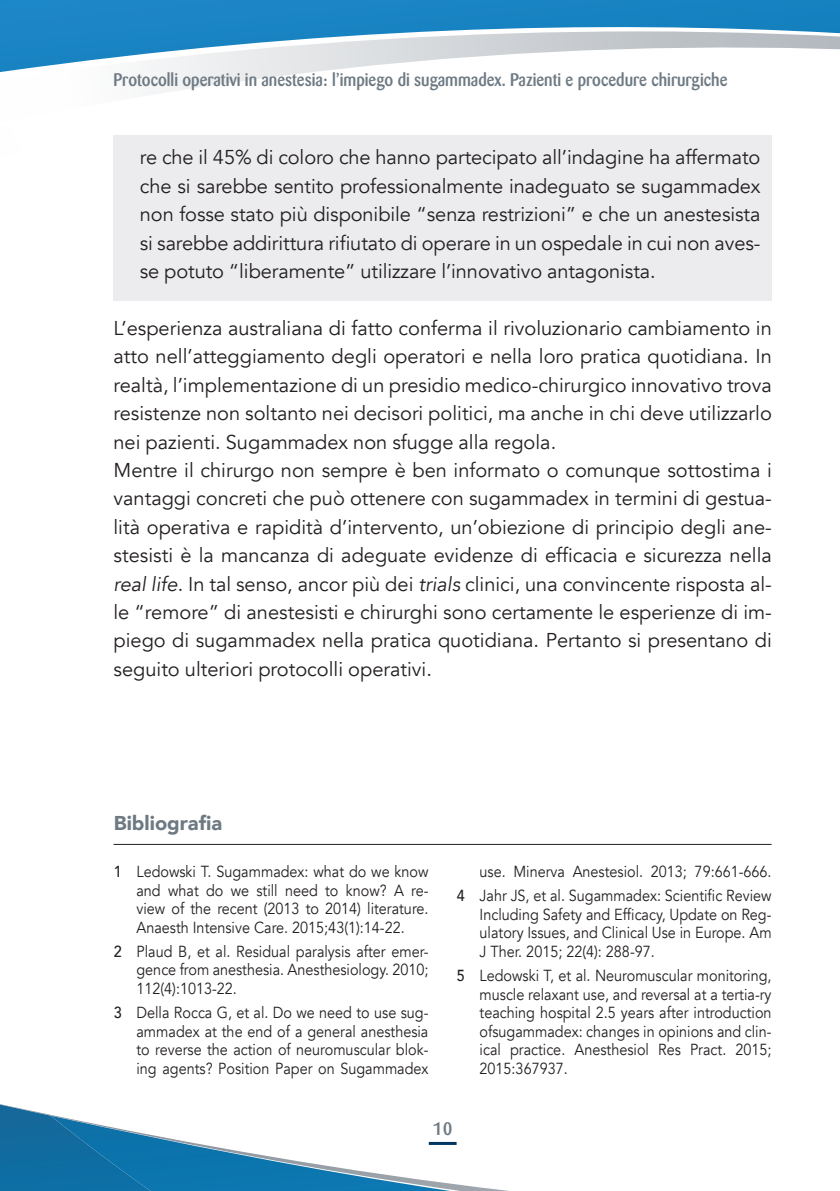
<style>
.page{position:relative;width:840px;height:1191px;background:#fff}
.page>*{position:absolute;margin:0;border:0;box-sizing:border-box;transform-origin:0 0}
.Testo{font:20px/28.4px "Avenir";color:#231f20;text-align:justify}
.t1{font:900 20px "Avenir";color:#6e7a83}
.t2{font:500 18px "Barmeno";color:#6e7a83;scale:.9 1}
.t3{font:500 18px "Barmeno";color:#6e7a83}
.t4{font:16px/18.6px "Avenir";color:#231f20;text-align:justify;scale:.9 1}
.s1{font-style:italic}
.s2{font-weight:500}
</style>
<div class="page">
<svg style="left:150px;top:1134px;width:359px;height:57px"></svg>
<img style="left:0;top:1104px;width:150px;height:87px">
<div style="left:113px;top:135px;width:658px;height:165px;background:#ececee"></div>
<svg style="left:152px;top:72px;width:159px;height:22px"></svg>
<svg style="left:0;top:0;width:839px;height:72px"></svg>
<hr style="left:113px;top:844px;width:658px;height:1px;background:#231f20">
<p class="t2" style="left:113px;top:69px;width:683px">Protocolli operativi in anestesia: l’impiego di sugammadex. Pazienti e procedure chirurgiche</p>
<p class="Testo" style="left:140px;top:144px;width:621px">re che il 45% di coloro che hanno partecipato all’indagine ha affermato che si sarebbe sentito professionalmente inadeguato se sugammadex non fosse stato più disponibile “senza restrizioni” e che un anestesista si sarebbe addirittura rifiutato di operare in un ospedale in cui non aves&shy;se potuto “liberamente” utilizzare l’innovativo antagonista.</p>
<p class="Testo" style="left:113px;top:314px;width:659px">L’esperienza australiana di fatto conferma il rivoluzionario cambiamento in atto nell’atteggiamento degli operatori e nella loro pratica quotidiana. In realtà, l’implementazione di un presidio medico-chirurgico innovativo trova resistenze non soltanto nei decisori politici, ma anche in chi deve utilizzarlo nei pazienti. Sugammadex non sfugge alla regola.</p>
<p class="Testo" style="left:113px;top:456px;width:659px">Mentre il chirurgo non sempre è ben informato o comunque sottostima i vantaggi concreti che può ottenere con sugammadex in termini di gestua&shy;lità operativa e rapidità d’intervento, un’obiezione di principio degli ane&shy;stesisti è la mancanza di adeguate evidenze di efficacia e sicurezza nella <span class="s1">real life</span>. In tal senso, ancor più dei <span class="s1">trials</span> clinici, una convincente risposta al&shy;le “remore” di anestesisti e chirurghi sono certamente le esperienze di im&shy;piego di sugammadex nella pratica quotidiana. Pertanto si presentano di seguito ulteriori protocolli operativi.</p>
<p class="t1" style="left:114px;top:806px;width:110px">Bibliografia</p>
<p class="t4" style="left:136px;top:862px;width:326px;text-indent:-23px"><span class="s2">1</span> Ledowski T. Sugammadex: what do we know and what do we still need to know? A re&shy;view of the recent (2013 to 2014) literature.<br>Anaesth Intensive Care. 2015;43(1):14-22.</p>
<p class="t4" style="left:136px;top:942px;width:326px;text-indent:-23px"><span class="s2">2</span> Plaud B, et al. Residual paralysis after emer&shy;gence from anesthesia. Anesthesiology. 2010; 112(4):1013-22.</p>
<p class="t4" style="left:136px;top:1003px;width:326px;text-indent:-23px"><span class="s2">3</span> Della Rocca G, et al. Do we need to use sug&shy;ammadex at the end of a general anesthesia to reverse the action of neuromuscular blok&shy;ing agents? Position Paper on Sugammadex</p>
<p class="t4" style="left:479px;top:862px;width:326px">use. Minerva Anestesiol. 2013; 79:661-666.</p>
<p class="t4" style="left:479px;top:887px;width:326px;text-indent:-23px"><span class="s2">4</span> Jahr JS, et al. Sugammadex: Scientific Review Including Safety and Efficacy, Update on Reg&shy;ulatory Issues, and Clinical Use in Europe. Am J Ther. 2015; 22(4): 288-97.</p>
<p class="t4" style="left:479px;top:966px;width:326px;text-indent:-23px"><span class="s2">5</span> Ledowski T, et al. Neuromuscular monitoring, muscle relaxant use, and reversal at a tertia-ry teaching hospital 2.5 years after introduction ofsugammadex: changes in opinions and clin&shy;ical practice. Anesthesiol Res Pract. 2015; 2015:367937.</p>
<p class="t3" style="left:432px;top:1118px;width:21px">10</p>
</div>
